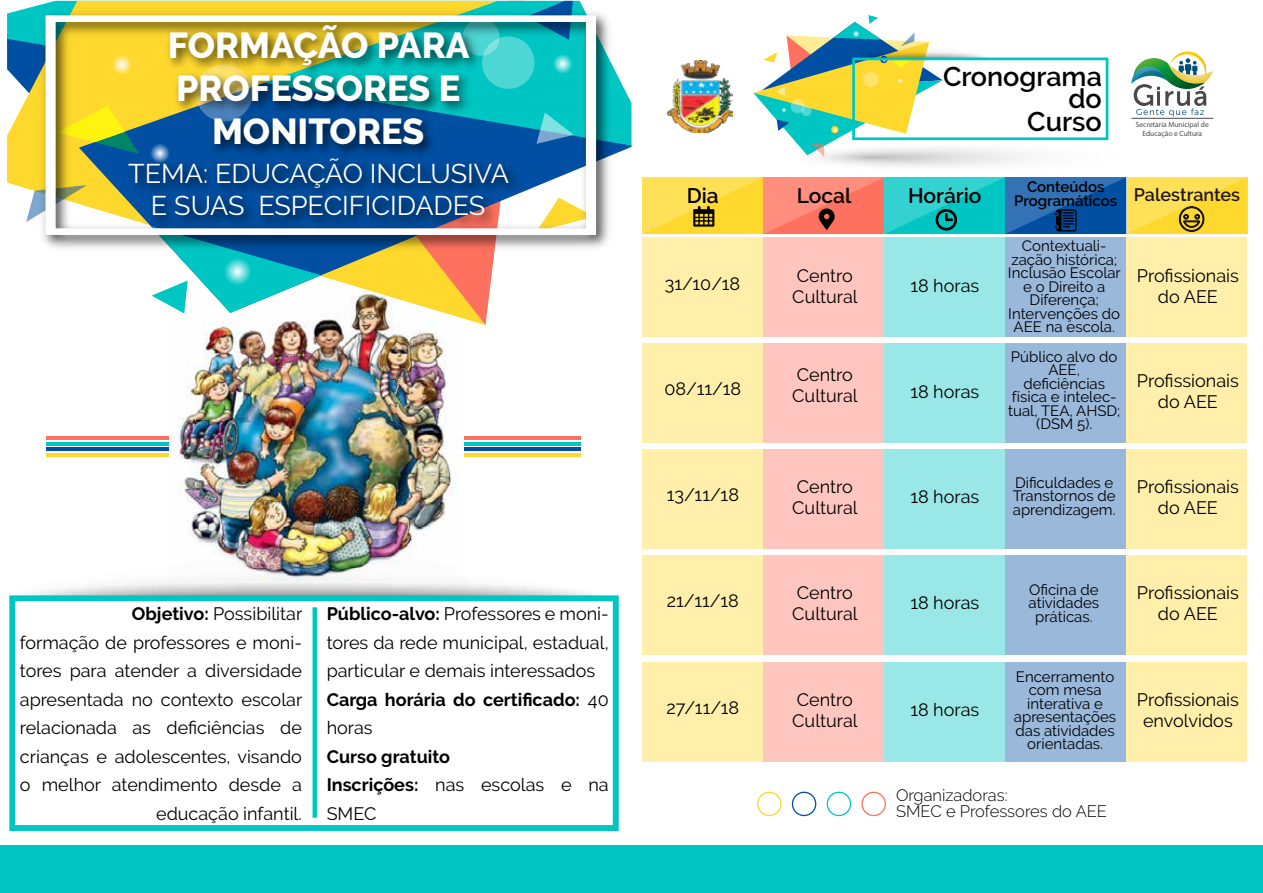
<style>
.page{position:relative;width:1263px;height:893px;background:#fff}
.page>*{position:absolute;margin:0;border:0;box-sizing:border-box;transform-origin:0 0}
.t1{font:800 36px/43.2px "Raleway";color:#fff;text-align:center}
.t2{font:27px/32.4px "Raleway";color:#fff;text-align:center}
.t3{font:600 27px/22.5px "Raleway";color:#000;text-align:right}
.t4{font:600 21px "Raleway";color:#000}
.t5{font:18px/28.5px "Raleway";color:#000}
.t6{font:700 18px/28.5px "Raleway";color:#000}
.t7{font:600 18px "Raleway";color:#1f191a}
.t8{font:300 16.5px/16.5px "Raleway";color:#000}
.t9{font:15px/13.5px "Raleway";color:#000;text-align:center}
.t10{font:600 15px/13.5px "Raleway";color:#000;text-align:center}
.t11{font:7.5px/9px "Myriad Pro";color:#4a4949;text-align:center}
.s1{font-weight:700}
.s2{font-weight:400}
</style>
<div class="page">
<hr style="left:47px;top:453px;width:534px;height:4px;background:#ffd82d">
<hr style="left:47px;top:447px;width:534px;height:4px;background:#004fa2">
<hr style="left:47px;top:442px;width:534px;height:3px;background:#00c6c3">
<hr style="left:47px;top:436px;width:534px;height:4px;background:#ff715f">
<img style="left:169px;top:325px;width:295px;height:230px">
<svg style="left:183px;top:313px;width:302px;height:12px"></svg>
<svg style="left:7px;top:146px;width:624px;height:167px"></svg>
<svg style="left:576px;top:1px;width:55px;height:145px"></svg>
<svg style="left:7px;top:1px;width:455px;height:172px;background:#aac279"></svg>
<svg style="left:462px;top:1px;width:114px;height:4px"></svg>
<svg style="left:26px;top:185px;width:10px;height:37px"></svg>
<svg style="left:151px;top:256px;width:170px;height:57px"></svg>
<img style="left:36px;top:5px;width:580px;height:250px">
<svg style="left:46px;top:15px;width:550px;height:220px"></svg>
<img style="left:55px;top:16px;width:535px;height:134px">
<img style="left:55px;top:150px;width:535px;height:106px">
<svg style="left:28px;top:555px;width:564px;height:40px"></svg>
<svg style="left:9px;top:595px;width:610px;height:236px"></svg>
<hr style="left:313px;top:607px;width:4px;height:211px;background:#00c6c3">
<svg style="left:861px;top:792px;width:25px;height:24px"></svg>
<svg style="left:827px;top:792px;width:24px;height:24px"></svg>
<svg style="left:792px;top:792px;width:24px;height:24px"></svg>
<svg style="left:757px;top:792px;width:24px;height:24px"></svg>
<svg style="left:774px;top:140px;width:374px;height:33px"></svg>
<svg style="left:753px;top:15px;width:355px;height:142px"></svg>
<div style="left:642px;top:238px;width:121px;height:99px;background:#ffefab"></div>
<div style="left:1126px;top:238px;width:121px;height:99px;background:#ffefab"></div>
<div style="left:763px;top:238px;width:121px;height:99px;background:#ffc6bf"></div>
<div style="left:884px;top:238px;width:121px;height:99px;background:#99e8e7"></div>
<div style="left:1005px;top:238px;width:121px;height:99px;background:#99b8da"></div>
<div style="left:642px;top:343px;width:121px;height:100px;background:#ffefab"></div>
<div style="left:1126px;top:343px;width:121px;height:100px;background:#ffefab"></div>
<div style="left:763px;top:343px;width:121px;height:100px;background:#ffc6bf"></div>
<div style="left:884px;top:343px;width:121px;height:100px;background:#99e8e7"></div>
<div style="left:1005px;top:343px;width:121px;height:100px;background:#99b8da"></div>
<div style="left:642px;top:449px;width:121px;height:100px;background:#ffefab"></div>
<div style="left:1126px;top:449px;width:121px;height:100px;background:#ffefab"></div>
<div style="left:763px;top:449px;width:121px;height:100px;background:#ffc6bf"></div>
<div style="left:884px;top:449px;width:121px;height:100px;background:#99e8e7"></div>
<div style="left:1005px;top:449px;width:121px;height:100px;background:#99b8da"></div>
<div style="left:642px;top:555px;width:121px;height:100px;background:#ffefab"></div>
<div style="left:1126px;top:555px;width:121px;height:100px;background:#ffefab"></div>
<div style="left:763px;top:555px;width:121px;height:100px;background:#ffc6bf"></div>
<div style="left:884px;top:555px;width:121px;height:100px;background:#99e8e7"></div>
<div style="left:1005px;top:555px;width:120px;height:100px;background:#99b8da"></div>
<div style="left:642px;top:662px;width:121px;height:100px;background:#ffefab"></div>
<div style="left:1126px;top:662px;width:121px;height:100px;background:#ffefab"></div>
<div style="left:763px;top:662px;width:121px;height:100px;background:#ffc6bf"></div>
<div style="left:884px;top:662px;width:121px;height:100px;background:#99e8e7"></div>
<div style="left:1005px;top:662px;width:121px;height:100px;background:#99b8da"></div>
<div style="left:0;top:846px;width:1263px;height:47px;background:#00c6c3"></div>
<svg style="left:642px;top:177px;width:605px;height:57px;background:#9da778"></svg>
<img style="left:667px;top:60px;width:65px;height:73px">
<svg style="left:1131px;top:52px;width:82px;height:65px"></svg>
<hr style="left:1131px;top:118px;width:82px;height:1px;background:#4a4949">
<h1 class="t1" style="left:168px;top:24px;width:303px">FORMAÇÃO PARA<br>PROFESSORES E<br>MONITORES</h1>
<h2 class="t2" style="left:128px;top:157px;width:382px">TEMA: EDUCAÇÃO INCLUSIVA<br>E SUAS ESPECIFICIDADES</h2>
<p class="t5" style="left:20px;top:600px;width:284px;text-align:right"><span class="s1">Objetivo:</span> Possibilitar<br>formação de professores e moni&shy;tores para atender a diversidade apresentada no contexto escolar relacionada as deficiências de crianças e adolescentes, visando o melhor atendimento desde a educação infantil.</p>
<p class="t5" style="left:327px;top:600px;width:284px"><span class="s1">Público-alvo:</span> Professores e moni&shy;tores da rede municipal, estadual, particular e demais interessados<br><span class="s1">Carga horária do certificado:</span> 40 horas</p>
<p class="t6" style="left:327px;top:742px;width:284px">Curso gratuito<br>Inscrições: <span class="s2">nas escolas e na<br>SMEC</span></p>
<h2 class="t3" style="left:943px;top:65px;width:160px">Cronograma do<br>Curso</h2>
<p class="t11" style="left:1136px;top:120px;width:74px">Secretaria Municipal de<br>Educação e Cultura</p>
<p class="t10" style="left:1014px;top:180px;width:105px">Conteúdos<br>Programáticos</p>
<p class="t4" style="left:687px;top:183px;width:33px">Dia</p>
<p class="t4" style="left:797px;top:183px;width:56px">Local</p>
<p class="t4" style="left:908px;top:183px;width:75px">Horário</p>
<p class="t7" style="left:1134px;top:185px;width:108px">Palestrantes</p>
<p class="t5" style="left:665px;top:269px;width:77px">31/10/18</p>
<p class="t5" style="left:665px;top:375px;width:78px">08/11/18</p>
<p class="t9" style="left:1008px;top:239px;width:114px">Contextuali&shy;zação histórica;<br>Inclusão Escolar e o Direito a<br>Diferença;<br>Intervenções do<br>AEE na escola.</p>
<p class="t9" style="left:1008px;top:350px;width:114px">Público alvo do<br>AEE, deficiências física e intelec&shy;tual, TEA, AHSD; (DSM 5).</p>
<p class="t5" style="left:792px;top:265px;width:67px;line-height:21px">Centro<br>Cultural</p>
<p class="t5" style="left:1137px;top:265px;width:103px;line-height:21px;text-align:center">Profissionais do AEE</p>
<p class="t5" style="left:910px;top:271px;width:70px">18 horas</p>
<p class="t5" style="left:792px;top:364px;width:67px;line-height:21px">Centro<br>Cultural</p>
<p class="t5" style="left:1137px;top:370px;width:103px;line-height:21px;text-align:center">Profissionais do AEE</p>
<p class="t5" style="left:910px;top:377px;width:70px">18 horas</p>
<p class="t5" style="left:667px;top:480px;width:74px">13/11/18</p>
<p class="t5" style="left:792px;top:476px;width:67px;line-height:21px">Centro<br>Cultural</p>
<p class="t5" style="left:910px;top:483px;width:70px">18 horas</p>
<p class="t9" style="left:1013px;top:476px;width:104px;text-align:left">Dificuldades e<br>Transtornos de aprendizagem.</p>
<p class="t5" style="left:1137px;top:476px;width:103px;line-height:21px;text-align:center">Profissionais do AEE</p>
<p class="t5" style="left:667px;top:586px;width:73px">21/11/18</p>
<p class="t5" style="left:792px;top:582px;width:67px;line-height:21px">Centro<br>Cultural</p>
<p class="t5" style="left:910px;top:588px;width:70px">18 horas</p>
<p class="t9" style="left:1028px;top:583px;width:72px">Oficina de atividades práticas.</p>
<p class="t5" style="left:1137px;top:582px;width:103px;line-height:21px;text-align:center">Profissionais do AEE</p>
<p class="t5" style="left:666px;top:693px;width:74px">27/11/18</p>
<p class="t5" style="left:792px;top:689px;width:67px;line-height:21px">Centro<br>Cultural</p>
<p class="t5" style="left:910px;top:696px;width:70px">18 horas</p>
<p class="t9" style="left:1014px;top:670px;width:104px">Encerramento com mesa interativa e apresentações das atividades orientadas.</p>
<p class="t5" style="left:1137px;top:689px;width:103px;line-height:21px;text-align:center">Profissionais envolvidos</p>
<p class="t8" style="left:896px;top:786px;width:212px">Organizadoras:<br>SMEC e Professores do AEE</p>
</div>
